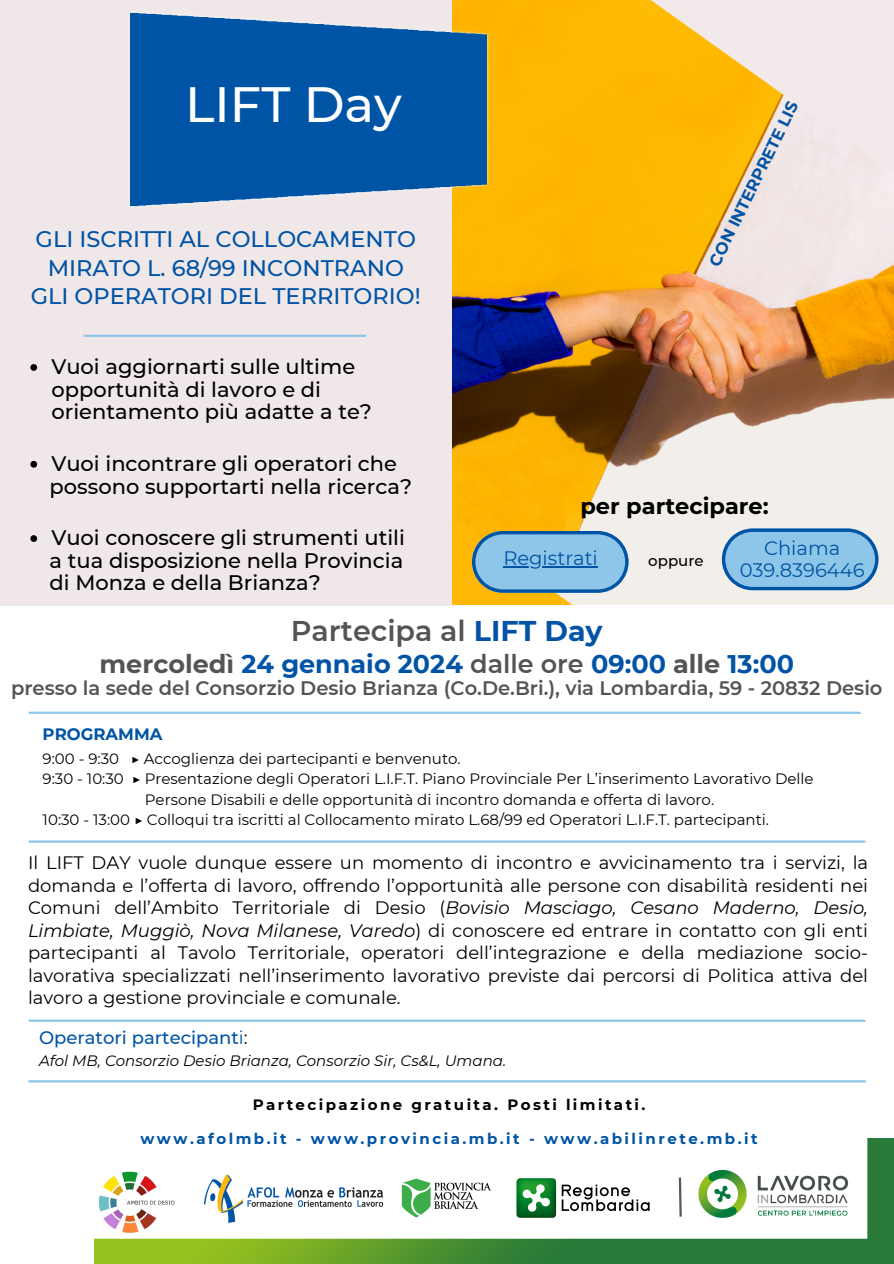
<style>
.page{position:relative;width:894px;height:1264px;background:#fff}
.page>*{position:absolute;margin:0;border:0;box-sizing:border-box;transform-origin:0 0}
.t1{font:500 49.5px "Montserrat";color:#fff}
.t2{font:600 28.5px "Montserrat";color:#545454}
.t3{font:700 25.5px "Montserrat";color:#0153a6}
.t4{font:500 22.5px "Montserrat";color:#0153a6}
.t5{font:700 22.5px "Montserrat";color:#000}
.t6{font:500 21px/22.5px "Montserrat";color:#000}
.t7{font:600 19.5px "Montserrat";color:#545454}
.t8{font:19.5px "Montserrat";color:#0153a6}
.t9{font:18px/22.5px "Montserrat";color:#000;text-align:justify}
.t10{font:500 18px "Montserrat";color:#0054a6}
.t11{font:700 16.5px "Montserrat";color:#0054a6}
.t12{font:700 16.35px "Montserrat";color:#0153a6}
.t13{font:15px "Montserrat";color:#000}
.t14{font:700 15px "Montserrat";letter-spacing:.165em;color:#0054a6}
.t15{font:italic 15px "Montserrat";color:#000}
.t16{font:700 15px "Montserrat";letter-spacing:.16em;color:#000}
.t17{font:500 15px "Montserrat";color:#000}
.s1{font-weight:700;color:#0153a6}
.s2{color:#545454}
.s3{font-weight:600;color:#545454}
.s4{font-style:italic}
.s5{font-weight:400}
.s6{font-weight:400;color:#000}
</style>
<div class="page">
<img style="left:452px;top:0;width:441px;height:604px">
<img style="left:94px;top:1138px;width:799px;height:125px">
<img style="left:399px;top:1150px;width:95px;height:95px">
<img style="left:194px;top:1169px;width:198px;height:58px">
<img style="left:513px;top:1175px;width:139px;height:45px">
<img style="left:693px;top:1164px;width:161px;height:59px">
<div style="left:0;top:0;width:452px;height:605px;background:#f0e8e8"></div>
<hr style="left:83px;top:335px;width:283px;height:2px;background:#8dc6e8">
<svg style="left:472px;top:531px;width:156px;height:62px;background:#82b6d4"></svg>
<hr style="left:30px;top:711px;width:829px;height:3px;background:#8dc6e8">
<svg style="left:677px;top:1175px;width:5px;height:43px"></svg>
<svg style="left:721px;top:528px;width:157px;height:62px;background:#84bbdf"></svg>
<img style="left:130px;top:4px;width:364px;height:204px">
<hr style="left:30px;top:840px;width:834px;height:2px;background:#8dc6e8">
<hr style="left:30px;top:1019px;width:834px;height:2px;background:#8dc6e8">
<hr style="left:29px;top:1080px;width:835px;height:2px;background:#8dc6e8">
<hr style="left:503px;top:566px;width:94px;height:1px;background:#0153a6">
<svg style="left:30px;top:364px;width:7px;height:7px"></svg>
<svg style="left:30px;top:461px;width:7px;height:6px"></svg>
<svg style="left:30px;top:535px;width:7px;height:7px"></svg>
<img style="left:94px;top:1169px;width:81px;height:65px">
<p class="t1" style="left:185px;top:74px;width:218px">LIFT Day</p>
<p class="t4" style="left:36px;top:226px;width:382px">GLI ISCRITTI AL COLLOCAMENTO</p>
<p class="t4" style="left:48px;top:254px;width:357px">MIRATO L. 68/99 INCONTRANO</p>
<p class="t4" style="left:31px;top:282px;width:391px">GLI OPERATORI DEL TERRITORIO!</p>
<p class="t6" style="left:51px;top:355px;width:322px">Vuoi aggiornarti sulle ultime opportunità di lavoro e di orientamento più adatte a te?</p>
<p class="t6" style="left:51px;top:452px;width:347px">Vuoi incontrare gli operatori che</p>
<p class="t6" style="left:50px;top:475px;width:364px">possono supportarti nella ricerca?</p>
<p class="t6" style="left:51px;top:526px;width:355px">Vuoi conoscere gli strumenti utili</p>
<p class="t6" style="left:50px;top:549px;width:355px">a tua disposizione nella Provincia</p>
<p class="t6" style="left:50px;top:571px;width:272px">di Monza e della Brianza?</p>
<p class="t12" style="left:704px;top:261px;width:183px;rotate:-64deg">CON INTERPRETE LIS</p>
<p class="t5" style="left:580px;top:492px;width:190px">per partecipare:</p>
<p class="t8" style="left:503px;top:546px;width:96px">Registrati</p>
<p class="t17" style="left:648px;top:552px;width:57px">oppure</p>
<p class="t8" style="left:763px;top:536px;width:78px">Chiama</p>
<p class="t8" style="left:739px;top:557px;width:126px">039.8396446</p>
<p class="t2" style="left:291px;top:613px;width:313px">Partecipa al <span class="s1">LIFT Day</span></p>
<p class="t3" style="left:99px;top:648px;width:695px"><span class="s2">mercoledì</span> 24 gennaio 2024 <span class="s3">dalle ore</span> 09:00 <span class="s2">alle</span> 13:00</p>
<p class="t7" style="left:11px;top:676px;width:872px">presso la sede del Consorzio Desio Brianza (Co.De.Bri.), via Lombardia, 59 - 20832 Desio</p>
<p class="t11" style="left:43px;top:724px;width:121px">PROGRAMMA</p>
<p class="t13" style="left:43px;top:749px;width:419px">9:00 - 9:30 ▶ Accoglienza dei partecipanti e benvenuto.</p>
<p class="t13" style="left:43px;top:769px;width:772px">9:30 - 10:30 ▶ Presentazione degli Operatori L.I.F.T. Piano Provinciale Per L’inserimento Lavorativo Delle</p>
<p class="t13" style="left:145px;top:790px;width:570px">Persone Disabili e delle opportunità di incontro domanda e offerta di lavoro.</p>
<p class="t13" style="left:43px;top:810px;width:727px">10:30 - 13:00 ▶ Colloqui tra iscritti al Collocamento mirato L.68/99 ed Operatori L.I.F.T. partecipanti.</p>
<p class="t9" style="left:28px;top:851px;width:841px">Il LIFT DAY vuole dunque essere un momento di incontro e avvicinamento tra i servizi, la domanda e l’offerta di lavoro, offrendo l’opportunità alle persone con disabilità residenti nei Comuni dell’Ambito Territoriale di Desio (<span class="s4">Bovisio Masciago, Cesano Maderno, Desio, Limbiate, Muggiò, Nova Milanese, Varedo</span>) di conoscere ed entrare in contatto con gli enti partecipanti al Tavolo Territoriale, operatori dell’integrazione e della mediazione socio&shy;lavorativa specializzati nell’inserimento lavorativo previste dai percorsi di Politica attiva del lavoro a gestione provinciale e comunale.</p>
<p class="t10" style="left:39px;top:1026px;width:210px">Operatori partecipant<span class="s5">i</span><span class="s6">:</span></p>
<p class="t15" style="left:39px;top:1051px;width:468px">Afol MB, Consorzio Desio Brianza, Consorzio Sir, Cs&amp;L, Umana.</p>
<p class="t16" style="left:252px;top:1095px;width:394px">Partecipazione gratuita. Posti limitati.</p>
<p class="t14" style="left:140px;top:1129px;width:618px">www.afolmb.it - www.provincia.mb.it - www.abilinrete.mb.it</p>
</div>
